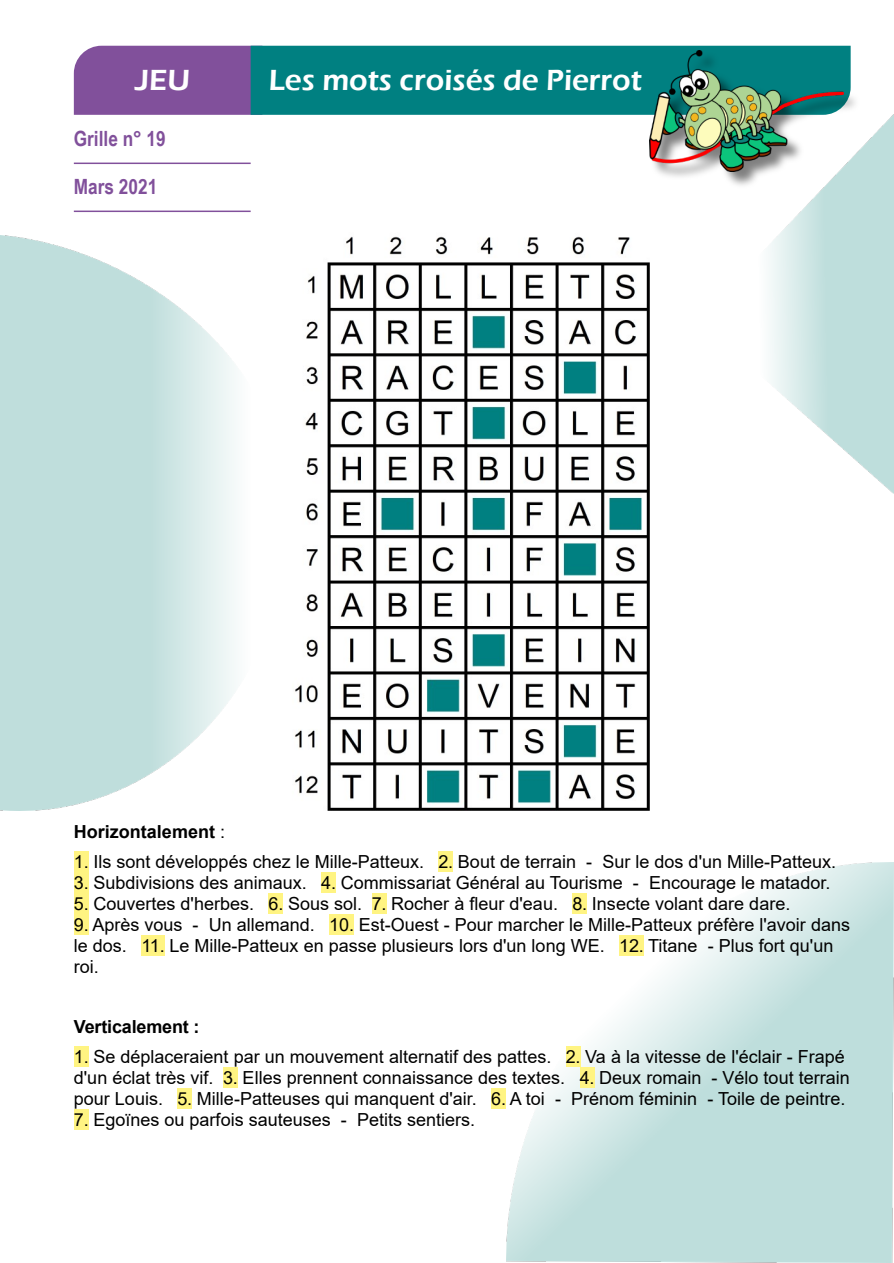
<style>
.page{position:relative;width:894px;height:1263px;background:#fff}
.page>*{position:absolute;margin:0;border:0;box-sizing:border-box;transform-origin:0 0}
.t1{font:600 30px "Eras ITC";color:#fff}
.t2{font:700 21px "Arial Narrow";color:#81509b}
.t3{font:18px/21px "Arial";color:#000}
.t4{font:700 18px "Arial";color:#000}
.s1{font-weight:400}
</style>
<div class="page">
<svg style="left:74px;top:46px;width:776px;height:69px;background:#287289"></svg>
<img style="left:295px;top:236px;width:354px;height:575px">
<hr style="left:74px;top:163px;width:176px;height:1px;background:#81509b">
<hr style="left:74px;top:211px;width:176px;height:1px;background:#81509b">
<div style="left:74px;top:852px;width:14px;height:20px;background:#fff482"></div>
<div style="left:438px;top:852px;width:15px;height:20px;background:#fff482"></div>
<div style="left:74px;top:873px;width:14px;height:20px;background:#fff482"></div>
<div style="left:321px;top:873px;width:15px;height:20px;background:#fff482"></div>
<div style="left:74px;top:894px;width:14px;height:20px;background:#fff482"></div>
<div style="left:268px;top:894px;width:15px;height:20px;background:#fff482"></div>
<div style="left:371px;top:894px;width:15px;height:20px;background:#fff482"></div>
<div style="left:572px;top:894px;width:15px;height:20px;background:#fff482"></div>
<div style="left:74px;top:915px;width:14px;height:20px;background:#fff482"></div>
<div style="left:329px;top:915px;width:24px;height:20px;background:#fff482"></div>
<div style="left:141px;top:936px;width:23px;height:20px;background:#fff482"></div>
<div style="left:619px;top:936px;width:24px;height:20px;background:#fff482"></div>
<div style="left:74px;top:1047px;width:14px;height:20px;background:#fff482"></div>
<div style="left:565px;top:1047px;width:15px;height:20px;background:#fff482"></div>
<div style="left:223px;top:1068px;width:15px;height:20px;background:#fff482"></div>
<div style="left:579px;top:1068px;width:15px;height:20px;background:#fff482"></div>
<div style="left:177px;top:1089px;width:15px;height:20px;background:#fff482"></div>
<div style="left:491px;top:1089px;width:15px;height:20px;background:#fff482"></div>
<div style="left:74px;top:1110px;width:14px;height:20px;background:#fff482"></div>
<img style="left:657px;top:51px;width:198px;height:135px">
<img style="left:649px;top:51px;width:194px;height:120px">
<img style="left:758px;top:115px;width:135px;height:378px">
<h1 class="t1" style="left:135px;top:70px;width:56px">JEU</h1>
<h1 class="t1" style="left:269px;top:70px;width:374px">Les mots croisés de Pierrot</h1>
<p class="t2" style="left:74px;top:131px;width:93px">Grille n° 19</p>
<p class="t2" style="left:74px;top:179px;width:85px">Mars 2021</p>
<p class="t4" style="left:74px;top:825px;width:153px">Horizontalement <span class="s1">:</span></p>
<p class="t3" style="left:74px;top:853px;width:763px">1. Ils sont développés chez le Mille-Patteux. 2. Bout de terrain - Sur le dos d'un Mille-Patteux.</p>
<p class="t3" style="left:74px;top:874px;width:757px">3. Subdivisions des animaux. 4. Commissariat Général au Tourisme - Encourage le matador.</p>
<p class="t3" style="left:74px;top:895px;width:717px">5. Couvertes d'herbes. 6. Sous sol. 7. Rocher à fleur d'eau. 8. Insecte volant dare dare.</p>
<p class="t3" style="left:74px;top:916px;width:777px">9. Après vous - Un allemand. 10. Est-Ouest - Pour marcher le Mille-Patteux préfère l'avoir dans le dos. 11. Le Mille-Patteux en passe plusieurs lors d'un long WE. 12. Titane - Plus fort qu'un roi.</p>
<p class="t4" style="left:74px;top:1020px;width:127px">Verticalement :</p>
<p class="t3" style="left:74px;top:1048px;width:777px">1. Se déplaceraient par un mouvement alternatif des pattes. 2. Va à la vitesse de l'éclair - Frapé d'un éclat très vif. 3. Elles prennent connaissance des textes. 4. Deux romain - Vélo tout terrain pour Louis. 5. Mille-Patteuses qui manquent d'air. 6. A toi - Prénom féminin - Toile de peintre.</p>
<p class="t3" style="left:74px;top:1111px;width:403px">7. Egoïnes ou parfois sauteuses - Petits sentiers.</p>
</div>
